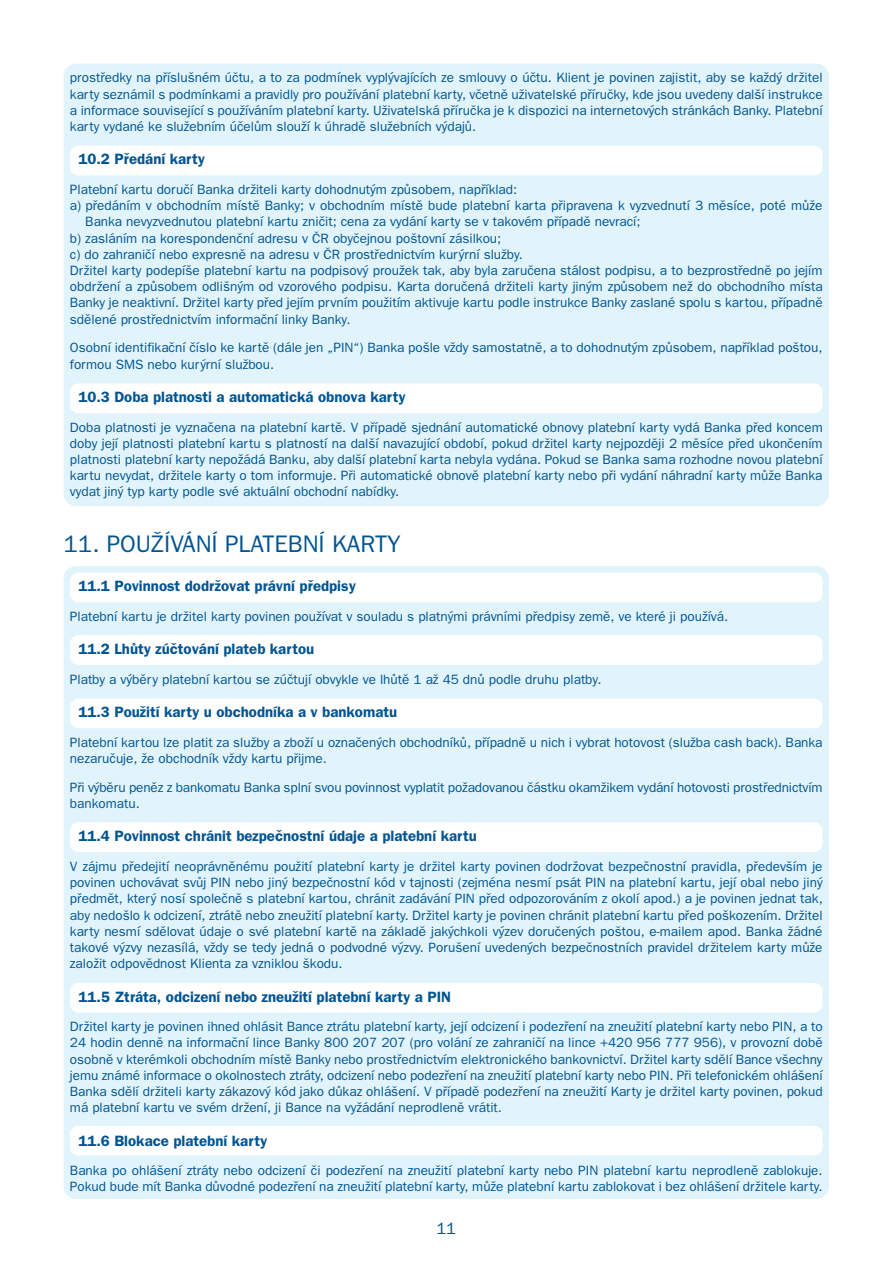
<style>
.page{position:relative;width:893px;height:1263px;background:#fff}
.page>*{position:absolute;margin:0;border:0;box-sizing:border-box;transform-origin:0 0}
.t1{font:24px "Franklin Gothic CE";color:#005492}
.t2{font:16.5px "Franklin Gothic CE";color:#005492}
.t3{font:600 15px "Franklin Gothic CE";color:#005492}
.t4{font:13.5px/16.2px "Franklin Gothic CE";color:#005492;text-align:justify}
</style>
<div class="page">
<div style="left:64px;top:64px;width:765px;height:442px;background:#e1f4fc;border-radius:13px"></div>
<div style="left:64px;top:566px;width:765px;height:633px;background:#e1f4fc;border-radius:13px"></div>
<div style="left:70px;top:383px;width:753px;height:30px;background:#fff;border-radius:9px"></div>
<div style="left:70px;top:146px;width:753px;height:29px;background:#fff;border-radius:9px"></div>
<div style="left:70px;top:573px;width:753px;height:29px;background:#fff;border-radius:9px"></div>
<div style="left:70px;top:635px;width:753px;height:30px;background:#fff;border-radius:9px"></div>
<div style="left:70px;top:822px;width:753px;height:30px;background:#fff;border-radius:9px"></div>
<div style="left:70px;top:983px;width:753px;height:29px;background:#fff;border-radius:9px"></div>
<div style="left:70px;top:1126px;width:753px;height:29px;background:#fff;border-radius:9px"></div>
<div style="left:70px;top:698px;width:753px;height:30px;background:#fff;border-radius:9px"></div>
<p class="t4" style="left:70px;top:71px;width:754px">prostředky na příslušném účtu, a to za podmínek vyplývajících ze smlouvy o účtu. Klient je povinen zajistit, aby se každý držitel karty seznámil s podmínkami a pravidly pro používání platební karty, včetně uživatelské příručky, kde jsou uvedeny další instrukce a informace související s používáním platební karty. Uživatelská příručka je k dispozici na internetových stránkách Banky. Platební karty vydané ke služebním účelům slouží k úhradě služebních výdajů.</p>
<p class="t3" style="left:78px;top:154px;width:128px">10.2 Předání karty</p>
<p class="t4" style="left:70px;top:183px;width:449px">Platební kartu doručí Banka držiteli karty dohodnutým způsobem, například:</p>
<p class="t4" style="left:70px;top:199px;width:754px">a) předáním v obchodním místě Banky; v obchodním místě bude platební karta připravena k vyzvednutí 3 měsíce, poté může</p>
<p class="t4" style="left:85px;top:215px;width:557px">Banka nevyzvednutou platební kartu zničit; cena za vydání karty se v takovém případě nevrací;</p>
<p class="t4" style="left:70px;top:231px;width:433px">b) zasláním na korespondenční adresu v ČR obyčejnou poštovní zásilkou;</p>
<p class="t4" style="left:70px;top:247px;width:455px">c) do zahraničí nebo expresně na adresu v ČR prostřednictvím kurýrní služby.</p>
<p class="t4" style="left:70px;top:264px;width:754px">Držitel karty podepíše platební kartu na podpisový proužek tak, aby byla zaručena stálost podpisu, a to bezprostředně po jejím</p>
<p class="t4" style="left:70px;top:280px;width:754px">obdržení a způsobem odlišným od vzorového podpisu. Karta doručená držiteli karty jiným způsobem než do obchodního místa</p>
<p class="t4" style="left:70px;top:296px;width:754px">Banky je neaktivní. Držitel karty před jejím prvním použitím aktivuje kartu podle instrukce Banky zaslané spolu s kartou, případně</p>
<p class="t4" style="left:70px;top:312px;width:282px">sdělené prostřednictvím informační linky Banky.</p>
<p class="t4" style="left:70px;top:341px;width:754px">Osobní identifikační číslo ke kartě (dále jen „PIN“) Banka pošle vždy samostatně, a to dohodnutým způsobem, například poštou, formou SMS nebo kurýrní službou.</p>
<p class="t3" style="left:78px;top:392px;width:329px">10.3 Doba platnosti a automatická obnova karty</p>
<p class="t4" style="left:70px;top:420px;width:754px">Doba platnosti je vyznačena na platební kartě. V případě sjednání automatické obnovy platební karty vydá Banka před koncem doby její platnosti platební kartu s platností na další navazující období, pokud držitel karty nejpozději 2 měsíce před ukončením platnosti platební karty nepožádá Banku, aby další platební karta nebyla vydána. Pokud se Banka sama rozhodne novou platební kartu nevydat, držitele karty o tom informuje. Při automatické obnově platební karty nebo při vydání náhradní karty může Banka vydat jiný typ karty podle své aktuální obchodní nabídky.</p>
<p class="t1" style="left:64px;top:536px;width:339px">11. POUŽÍVÁNÍ PLATEBNÍ KARTY</p>
<p class="t3" style="left:78px;top:581px;width:279px">11.1 Povinnost dodržovat právní předpisy</p>
<p class="t4" style="left:70px;top:609px;width:660px">Platební kartu je držitel karty povinen používat v souladu s platnými právními předpisy země, ve které ji používá.</p>
<p class="t3" style="left:78px;top:644px;width:237px">11.2 Lhůty zúčtování plateb kartou</p>
<p class="t4" style="left:70px;top:672px;width:533px">Platby a výběry platební kartou se zúčtují obvykle ve lhůtě 1 až 45 dnů podle druhu platby.</p>
<p class="t3" style="left:78px;top:707px;width:320px">11.3 Použití karty u obchodníka a v bankomatu</p>
<p class="t4" style="left:70px;top:735px;width:754px">Platební kartou lze platit za služby a zboží u označených obchodníků, případně u nich i vybrat hotovost (služba cash back). Banka nezaručuje, že obchodník vždy kartu přijme.</p>
<p class="t4" style="left:70px;top:780px;width:754px">Při výběru peněz z bankomatu Banka splní svou povinnost vyplatit požadovanou částku okamžikem vydání hotovosti prostřednictvím bankomatu.</p>
<p class="t3" style="left:78px;top:831px;width:400px">11.4 Povinnost chránit bezpečnostní údaje a platební kartu</p>
<p class="t4" style="left:70px;top:859px;width:754px">V zájmu předejití neoprávněnému použití platební karty je držitel karty povinen dodržovat bezpečnostní pravidla, především je povinen uchovávat svůj PIN nebo jiný bezpečnostní kód v tajnosti (zejména nesmí psát PIN na platební kartu, její obal nebo jiný předmět, který nosí společně s platební kartou, chránit zadávání PIN před odpozorováním z okolí apod.) a je povinen jednat tak, aby nedošlo k odcizení, ztrátě nebo zneužití platební karty. Držitel karty je povinen chránit platební kartu před poškozením. Držitel karty nesmí sdělovat údaje o své platební kartě na základě jakýchkoli výzev doručených poštou, e-mailem apod. Banka žádné takové výzvy nezasílá, vždy se tedy jedná o podvodné výzvy. Porušení uvedených bezpečnostních pravidel držitelem karty může založit odpovědnost Klienta za vzniklou škodu.</p>
<p class="t3" style="left:78px;top:991px;width:374px">11.5 Ztráta, odcizení nebo zneužití platební karty a PIN</p>
<p class="t4" style="left:70px;top:1020px;width:754px">Držitel karty je povinen ihned ohlásit Bance ztrátu platební karty, její odcizení i podezření na zneužití platební karty nebo PIN, a to 24 hodin denně na informační lince Banky 800 207 207 (pro volání ze zahraničí na lince +420 956 777 956), v provozní době osobně v kterémkoli obchodním místě Banky nebo prostřednictvím elektronického bankovnictví. Držitel karty sdělí Bance všechny jemu známé informace o okolnostech ztráty, odcizení nebo podezření na zneužití platební karty nebo PIN. Při telefonickém ohlášení Banka sdělí držiteli karty zákazový kód jako důkaz ohlášení. V případě podezření na zneužití Karty je držitel karty povinen, pokud má platební kartu ve svém držení, ji Bance na vyžádání neprodleně vrátit.</p>
<p class="t3" style="left:78px;top:1135px;width:190px">11.6 Blokace platební karty</p>
<p class="t4" style="left:70px;top:1164px;width:754px">Banka po ohlášení ztráty nebo odcizení či podezření na zneužití platební karty nebo PIN platební kartu neprodleně zablokuje.<br>Pokud bude mít Banka důvodné podezření na zneužití platební karty, může platební kartu zablokovat i bez ohlášení držitele karty.</p>
<p class="t2" style="left:436px;top:1222px;width:21px">11</p>
</div>
